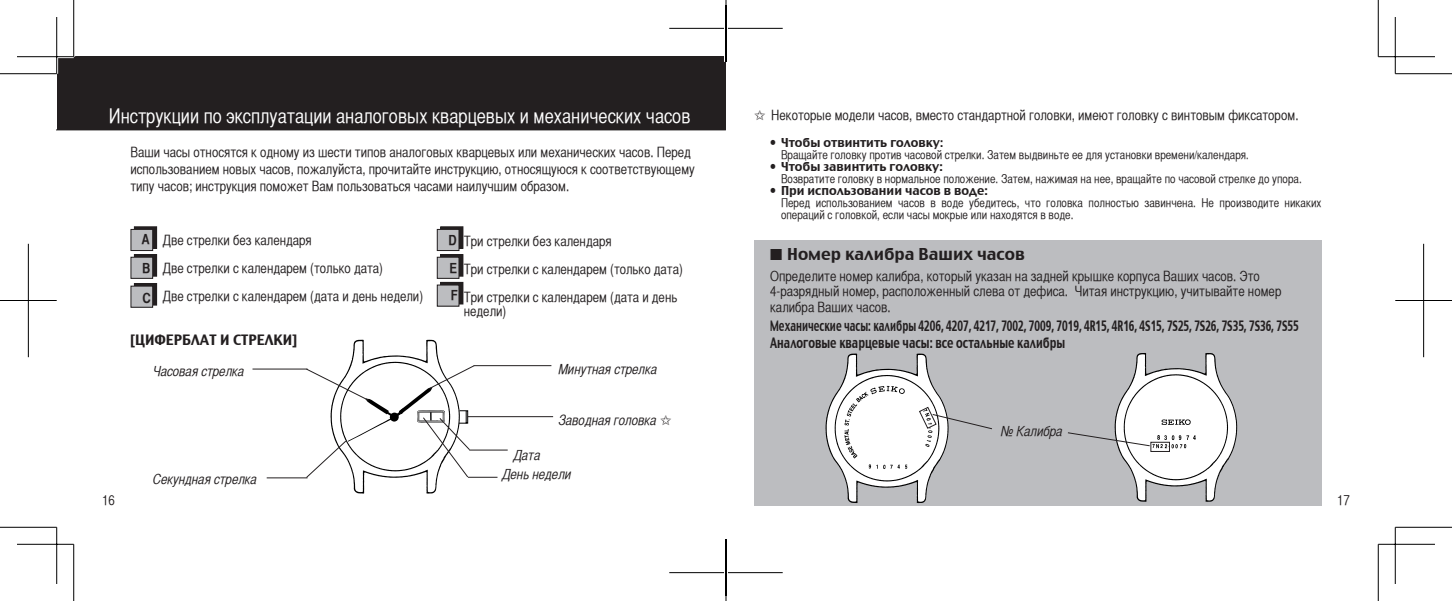
<style>
.page{position:relative;width:1452px;height:601px;background:#fff}
.page>*{position:absolute;margin:0;border:0;box-sizing:border-box;transform-origin:0 0}
.t1{font:20px "Helvetica CY Plain";color:#fff}
.t2{font:16px "Charcoal CY";color:#231f20}
.t3{font:14px/28px "Helvetica CY Plain";color:#231f20}
.t4{font:14px/16.8px "Charcoal CY";color:#231f20;scale:.67 1}
.t5{font:14px "Helvetica CY Oblique";color:#231f20}
.t6{font:14px "Charcoal CY";color:#231f20}
.t7{font:14px/28.2px "Helvetica CY Bold";color:#231f20}
.t8{font:12px/12px "Helvetica CY Plain";color:#231f20}
.t9{font:12px "Charcoal CY";color:#231f20;scale:.9 1}
.s1{font-family:"Helvetica CY Bold"}
</style>
<div class="page">
<div style="left:754px;top:240px;width:567px;height:266px;background:#bcbdc0"></div>
<svg style="left:1068px;top:353px;width:169px;height:149px"></svg>
<svg style="left:825px;top:353px;width:167px;height:150px"></svg>
<div style="left:57px;top:57px;width:669px;height:73px;background:#231f20"></div>
<div style="left:134px;top:227px;width:23px;height:21px;background:#231f20"></div>
<div style="left:131px;top:229px;width:22px;height:22px;background:#bcbdc0"></div>
<div style="left:130px;top:229px;width:23px;height:22px;border:1px solid #231f20"></div>
<div style="left:134px;top:283px;width:23px;height:22px;background:#231f20"></div>
<div style="left:131px;top:286px;width:22px;height:21px;background:#bcbdc0"></div>
<div style="left:130px;top:286px;width:23px;height:22px;border:1px solid #231f20"></div>
<div style="left:134px;top:255px;width:23px;height:21px;background:#231f20"></div>
<div style="left:134px;top:254px;width:23px;height:22px;border:1px solid #231f20"></div>
<div style="left:131px;top:257px;width:22px;height:21px;background:#bcbdc0"></div>
<div style="left:130px;top:257px;width:23px;height:22px;border:1px solid #231f20"></div>
<div style="left:441px;top:282px;width:22px;height:22px;background:#231f20"></div>
<div style="left:437px;top:285px;width:22px;height:21px;background:#bcbdc0"></div>
<div style="left:437px;top:285px;width:22px;height:22px;border:1px solid #231f20"></div>
<div style="left:441px;top:255px;width:22px;height:21px;background:#231f20"></div>
<div style="left:440px;top:254px;width:23px;height:22px;border:1px solid #231f20"></div>
<div style="left:437px;top:257px;width:22px;height:21px;background:#bcbdc0"></div>
<div style="left:437px;top:257px;width:22px;height:22px;border:1px solid #231f20"></div>
<div style="left:441px;top:227px;width:22px;height:21px;background:#231f20"></div>
<div style="left:437px;top:229px;width:22px;height:22px;background:#bcbdc0"></div>
<div style="left:437px;top:229px;width:22px;height:22px;border:1px solid #231f20"></div>
<hr style="left:252px;top:369px;width:55px;height:1px;background:#231f20">
<hr style="left:267px;top:477px;width:40px;height:1px;background:#231f20">
<hr style="left:474px;top:365px;width:77px;height:1px;background:#231f20">
<hr style="left:467px;top:416px;width:86px;height:1px;background:#231f20">
<hr style="left:469px;top:450px;width:39px;height:1px;background:#231f20">
<svg style="left:306px;top:340px;width:191px;height:154px"></svg>
<hr style="left:17px;top:55px;width:57px;height:3px;background:#fff">
<hr style="left:55px;top:17px;width:3px;height:57px;background:#fff">
<hr style="left:0;top:73px;width:57px;height:1px;background:#000">
<hr style="left:1395px;top:73px;width:56px;height:1px;background:#000">
<hr style="left:0;top:527px;width:57px;height:1px;background:#000">
<hr style="left:1395px;top:527px;width:56px;height:1px;background:#000">
<hr style="left:73px;top:0;width:1px;height:57px;background:#000">
<hr style="left:73px;top:544px;width:1px;height:57px;background:#000">
<hr style="left:1377px;top:0;width:1px;height:57px;background:#000">
<hr style="left:1377px;top:544px;width:1px;height:57px;background:#000">
<hr style="left:17px;top:56px;width:57px;height:1px;background:#000">
<hr style="left:1378px;top:56px;width:56px;height:1px;background:#000">
<hr style="left:17px;top:544px;width:57px;height:1px;background:#000">
<hr style="left:1378px;top:544px;width:56px;height:1px;background:#000">
<hr style="left:56px;top:17px;width:1px;height:57px;background:#000">
<hr style="left:56px;top:527px;width:1px;height:57px;background:#000">
<hr style="left:1394px;top:17px;width:1px;height:57px;background:#000">
<hr style="left:1394px;top:527px;width:1px;height:57px;background:#000">
<hr style="left:669px;top:28px;width:113px;height:1px;background:#000">
<hr style="left:725px;top:0;width:1px;height:57px;background:#000">
<hr style="left:669px;top:572px;width:113px;height:1px;background:#000">
<hr style="left:725px;top:544px;width:1px;height:57px;background:#000">
<hr style="left:0;top:300px;width:57px;height:1px;background:#000">
<hr style="left:28px;top:244px;width:1px;height:113px;background:#000">
<hr style="left:1395px;top:300px;width:56px;height:1px;background:#000">
<hr style="left:1423px;top:244px;width:1px;height:113px;background:#000">
<hr style="left:724px;top:19px;width:3px;height:43px;background:#fff">
<hr style="left:724px;top:539px;width:3px;height:43px;background:#fff">
<hr style="left:725px;top:19px;width:1px;height:43px;background:#000">
<hr style="left:725px;top:539px;width:1px;height:43px;background:#000">
<h1 class="t1" style="left:109px;top:104px;width:583px">Инструкции по эксплуатации аналоговых кварцевых и механических часов</h1>
<p class="t3" style="left:130px;top:144px;width:566px;line-height:16.8px">Ваши часы относятся к одному из шести типов аналоговых кварцевых или механических часов. Перед использованием новых часов, пожалуйста, прочитайте инструкцию, относящуюся к соответствующему типу часов; инструкция поможет Вам пользоваться часами наилучшим образом.</p>
<p class="t7" style="left:142px;top:225px;width:10px">A<br>B</p>
<p class="t7" style="left:143px;top:283px;width:10px">C</p>
<p class="t3" style="left:162px;top:227px;width:262px">Две стрелки без календаря<br>Две стрелки с календарем (только дата)<br>Две стрелки с календарем (дата и день недели)</p>
<p class="t7" style="left:448px;top:226px;width:10px">D<br>E</p>
<p class="t3" style="left:464px;top:227px;width:220px">Три стрелки без календаря<br>Три стрелки с календарем (только дата)</p>
<p class="t3" style="left:464px;top:297px;width:44px">недели)</p>
<p class="t3" style="left:450px;top:283px;width:228px"><span class="s1">F</span> Три стрелки с календарем (дата и день</p>
<p class="t6" style="left:130px;top:331px;width:168px">[ЦИФЕРБЛАТ И СТРЕЛКИ]</p>
<p class="t5" style="left:153px;top:363px;width:93px">Часовая стрелка</p>
<p class="t5" style="left:558px;top:361px;width:100px">Минутная стрелка</p>
<p class="t5" style="left:153px;top:471px;width:106px">Секундная стрелка</p>
<p class="t5" style="left:514px;top:447px;width:29px">Дата</p>
<p class="t5" style="left:558px;top:412px;width:114px">Заводная головка ✩</p>
<p class="t5" style="left:502px;top:466px;width:71px">День недели</p>
<p class="t3" style="left:754px;top:101px;width:545px">✩ Некоторые модели часов, вместо стандартной головки, имеют головку с винтовым фиксатором.</p>
<p class="t9" style="left:769px;top:135px;width:194px">• Чтобы отвинтить головку:</p>
<p class="t8" style="left:781px;top:148px;width:469px">Вращайте головку против часовой стрелки. Затем выдвиньте ее для установки времени/календаря.</p>
<p class="t9" style="left:769px;top:159px;width:194px">• Чтобы завинтить головку:</p>
<p class="t8" style="left:781px;top:172px;width:522px">Возвратите головку в нормальное положение. Затем, нажимая на нее, вращайте по часовой стрелке до упора.</p>
<p class="t9" style="left:769px;top:183px;width:244px">• При использовании часов в воде:</p>
<p class="t8" style="left:781px;top:196px;width:542px">Перед использованием часов в воде убедитесь, что головка полностью завинчена. Не производите никаких операций с головкой, если часы мокрые или находятся в воде.</p>
<p class="t2" style="left:770px;top:244px;width:256px">■ Номер калибра Ваших часов</p>
<p class="t3" style="left:770px;top:268px;width:512px;line-height:15px">Определите номер калибра, который указан на задней крышке корпуса Ваших часов. Это<br>4-разрядный номер, расположенный слева от дефиса. Читая инструкцию, учитывайте номер</p>
<p class="t3" style="left:770px;top:294px;width:122px">калибра Ваших часов.</p>
<p class="t4" style="left:770px;top:317px;width:790px">Механические часы: калибры 4206, 4207, 4217, 7002, 7009, 7019, 4R15, 4R16, 4S15, 7S25, 7S26, 7S35, 7S36, 7S55<br>Аналоговые кварцевые часы: все остальные калибры</p>
<p class="t5" style="left:1001px;top:423px;width:63px">№ Калибра</p>
<p class="t3" style="left:102px;top:486px;width:14px">16</p>
<p class="t3" style="left:1337px;top:486px;width:14px">17</p>
</div>
